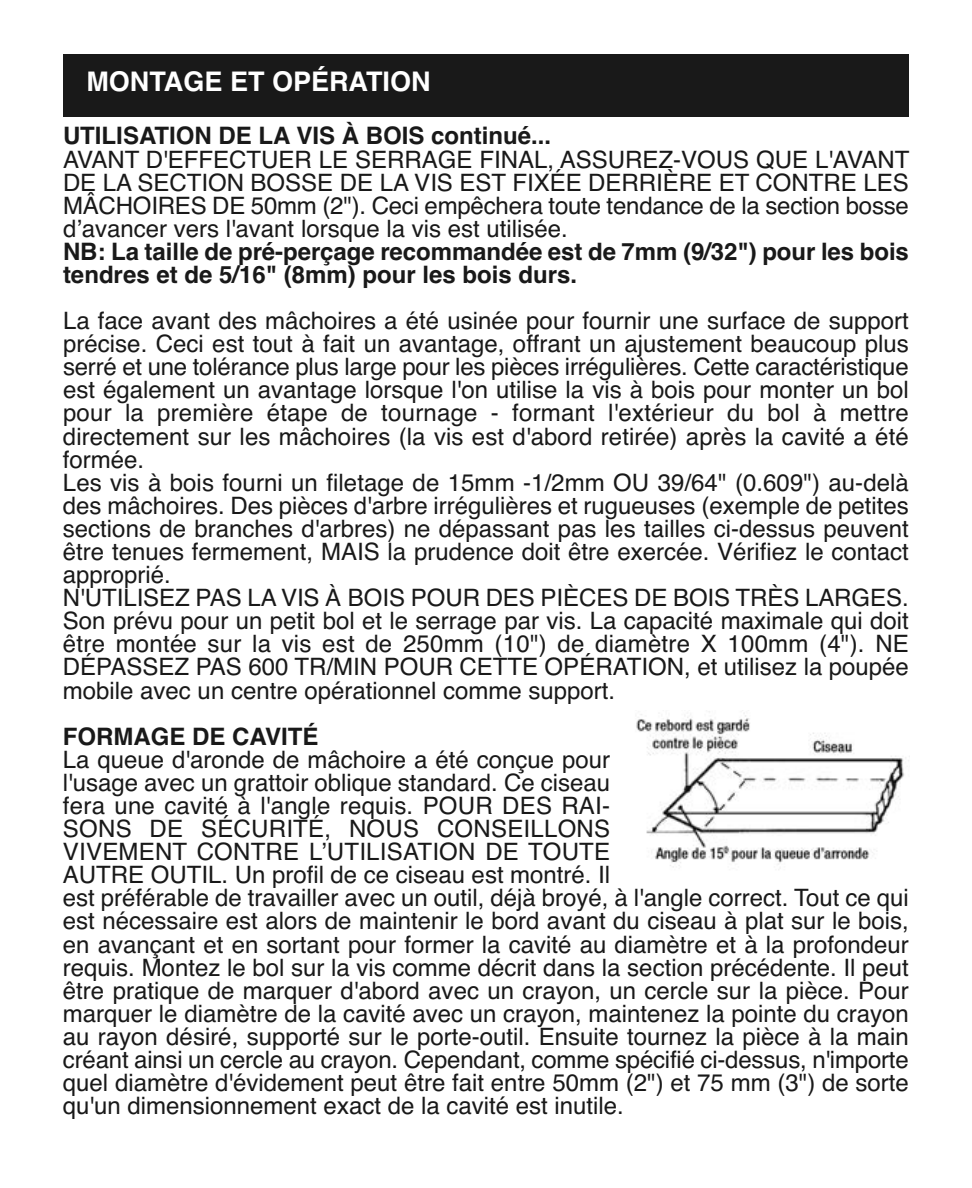
<style>
.page{position:relative;width:972px;height:1188px;background:#fff}
.page>*{position:absolute;margin:0;border:0;box-sizing:border-box;transform-origin:0 0}
.t1{font:700 27px "Helvetica";color:#fff}
.t2{font:24px/23.1px "Helvetica";color:#191919;text-align:justify}
.t3{font:700 24px/23.1px "Helvetica";color:#191919}
</style>
<div class="page">
<div style="left:63px;top:54px;width:846px;height:63px;background:#191919"></div>
<img style="left:636px;top:711px;width:273px;height:156px">
<p class="t1" style="left:86px;top:71px;width:346px">MONTAGE ET OPÉRATION</p>
<p class="t3" style="left:63px;top:127px;width:490px">UTILISATION DE LA VIS À BOIS continué...</p>
<p class="t2" style="left:63px;top:150px;width:848px">AVANT D'EFFECTUER LE SERRAGE FINAL, ASSUREZ-VOUS QUE L'AVANT DE LA SECTION BOSSE DE LA VIS EST FIXÉE DERRIÈRE ET CONTRE LES MÂCHOIRES DE 50mm (2"). Ceci empêchera toute tendance de la section bosse d’avancer vers l'avant lorsque la vis est utilisée.</p>
<p class="t3" style="left:63px;top:242px;width:847px">NB: La taille de pré-perçage recommandée est de 7mm (9/32") pour les bois tendres et de 5/16" (8mm) pour les bois durs.</p>
<p class="t2" style="left:63px;top:311px;width:848px">La face avant des mâchoires a été usinée pour fournir une surface de support précise. Ceci est tout à fait un avantage, offrant un ajustement beaucoup plus serré et une tolérance plus large pour les pièces irrégulières. Cette caractéristique est également un avantage lorsque l'on utilise la vis à bois pour monter un bol pour la première étape de tournage - formant l'extérieur du bol à mettre directement sur les mâchoires (la vis est d'abord retirée) après la cavité a été formée.</p>
<p class="t2" style="left:63px;top:473px;width:847px">Les vis à bois fourni un filetage de 15mm -1/2mm OU 39/64" (0.609") au-delà des mâchoires. Des pièces d'arbre irrégulières et rugueuses (exemple de petites sections de branches d'arbres) ne dépassant pas les tailles ci-dessus peuvent être tenues fermement, MAIS la prudence doit être exercée. Vérifiez le contact approprié.</p>
<p class="t2" style="left:63px;top:589px;width:847px">N'UTILISEZ PAS LA VIS À BOIS POUR DES PIÈCES DE BOIS TRÈS LARGES.</p>
<p class="t2" style="left:63px;top:612px;width:848px">Son prévu pour un petit bol et le serrage par vis. La capacité maximale qui doit être montée sur la vis est de 250mm (10") de diamètre X 100mm (4"). NE DÉPASSEZ PAS 600 TR/MIN POUR CETTE OPÉRATION, et utilisez la poupée mobile avec un centre opérationnel comme support.</p>
<p class="t3" style="left:63px;top:727px;width:257px">FORMAGE DE CAVITÉ</p>
<p class="t2" style="left:63px;top:750px;width:847px;text-align:left">La queue d'aronde de mâchoire a été conçue pour<br>l'usage avec un grattoir oblique standard. Ce ciseau<br>fera une cavité à l'angle requis. POUR DES RAI-<br>SONS DE SÉCURITÉ, NOUS CONSEILLONS<br>VIVEMENT CONTRE L’UTILISATION DE TOUTE<br>AUTRE OUTIL. Un profil de ce ciseau est montré. Il<br>est préférable de travailler avec un outil, déjà broyé, à l'angle correct. Tout ce qui est nécessaire est alors de maintenir le bord avant du ciseau à plat sur le bois, en avançant et en sortant pour former la cavité au diamètre et à la profondeur requis. Montez le bol sur la vis comme décrit dans la section précédente. Il peut être pratique de marquer d'abord avec un crayon, un cercle sur la pièce. Pour marquer le diamètre de la cavité avec un crayon, maintenez la pointe du crayon au rayon désiré, supporté sur le porte-outil. Ensuite tournez la pièce à la main créant ainsi un cercle au crayon. Cependant, comme spécifié ci-dessus, n'importe quel diamètre d'évidement peut être fait entre 50mm (2") et 75 mm (3") de sorte qu'un dimensionnement exact de la cavité est inutile.</p>
</div>
